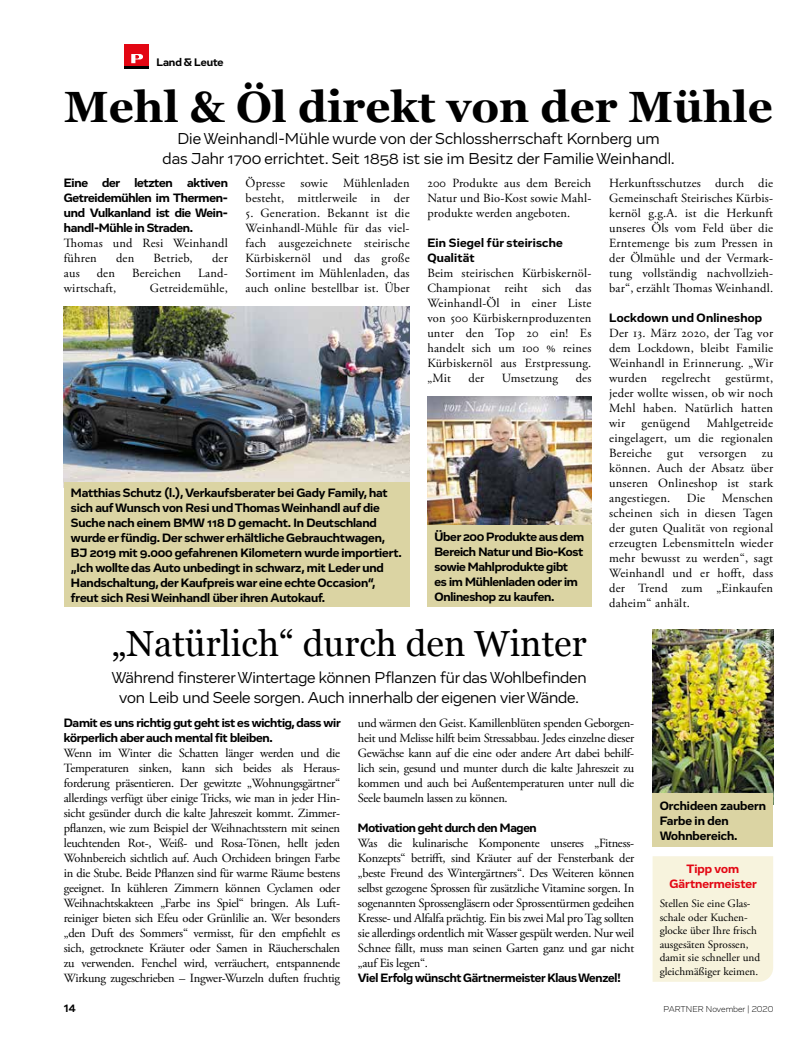
<style>
.page{position:relative;width:798px;height:1063px;background:#fff}
.page>*{position:absolute;margin:0;border:0;box-sizing:border-box;transform-origin:0 0}
.t1{font:700 43.75px "Georgia";color:#000}
.t2{font:36.25px "Georgia";color:#000}
.t3{font:16.25px/20px "Vito";letter-spacing:-.01em;color:#000;text-align:center}
.t4{font:12.5px/15px "Adobe Garamond Pro";letter-spacing:.015em;color:#000;text-align:justify}
.t5{font:700 12.5px/15px "Vito";letter-spacing:-.01em;color:#000}
.t6{font:700 12.5px/15px "Vito";letter-spacing:.015em;color:#000}
.t7{font:700 12.5px/15px "Vito";color:#e30613;text-align:center}
.t8{font:11.25px/13.5px "Adobe Garamond Pro";color:#000}
.t9{font:700 11.25px "Vito";letter-spacing:-.005em;color:#000}
.t10{font:700 11px "Vito";color:#000}
.t11{font:300 8.75px "Vito";color:#000}
.t12{font:6.25px "Vito Condensed";color:#fff}
</style>
<div class="page">
<div style="left:124px;top:44px;width:25px;height:25px;background:#000"></div>
<div style="left:124px;top:44px;width:25px;height:22px;background:#e30613"></div>
<svg style="left:131px;top:54px;width:12px;height:9px"></svg>
<img style="left:427px;top:397px;width:164px;height:128px">
<div style="left:427px;top:525px;width:164px;height:82px;background:#dbd4a3"></div>
<img style="left:64px;top:307px;width:345px;height:176px">
<div style="left:64px;top:483px;width:345px;height:124px;background:#dbd4a3"></div>
<div style="left:652px;top:856px;width:120px;height:126px;background:#f7f3dd"></div>
<img style="left:652px;top:629px;width:120px;height:165px">
<div style="left:652px;top:794px;width:120px;height:53px;background:#dbd4a3"></div>
<p class="t9" style="left:156px;top:55px;width:69px">Land &amp; Leute</p>
<h1 class="t1" style="left:64px;top:74px;width:710px">Mehl &amp; Öl direkt von der Mühle</h1>
<h3 class="t3" style="left:162px;top:129px;width:513px">Die Weinhandl-Mühle wurde von der Schlossherrschaft Kornberg um<br>das Jahr 1700 errichtet. Seit 1858 ist sie im Besitz der Familie Weinhandl.</h3>
<p class="t4" style="left:245px;top:176px;width:165px">Öpresse sowie Mühlenladen besteht, mittlerweile in der</p>
<p class="t4" style="left:245px;top:206px;width:165px">5. Generation. Bekannt ist die Weinhandl-Mühle für das viel&shy;fach ausgezeichnete steirische Kürbiskernöl und das große Sortiment im Mühlenladen, das auch online bestellbar ist. Über</p>
<p class="t5" style="left:64px;top:175px;width:165px;text-align:justify">Eine der letzten aktiven Getreidemühlen im Thermen&shy;und Vulkanland ist die Wein&shy;handl-Mühle in Straden.</p>
<p class="t4" style="left:64px;top:236px;width:165px">Thomas und Resi Weinhandl führen</p>
<p class="t4" style="left:427px;top:176px;width:165px">200 Produkte aus dem Bereich Natur und Bio-Kost sowie Mahl&shy;produkte werden angeboten.</p>
<p class="t6" style="left:427px;top:235px;width:137px">Ein Siegel für steirische<br>Qualität</p>
<p class="t4" style="left:427px;top:266px;width:165px">Beim steirischen Kürbiskernöl-Championat reiht sich das Weinhandl-Öl in einer Liste von 500 Kürbiskernproduzenten unter den Top 20 ein! Es handelt sich um 100 % reines Kürbiskernöl aus Erstpressung. „Mit</p>
<p class="t4" style="left:609px;top:176px;width:165px">Herkunftsschutzes durch die Gemeinschaft Steirisches Kürbis&shy;kernöl g.g.A. ist die Herkunft unseres Öls vom Feld über die Erntemenge bis zum Pressen in der Ölmühle und der Vermark&shy;tung vollständig nachvollzieh&shy;bar“, erzählt Thomas Weinhandl.</p>
<p class="t6" style="left:609px;top:310px;width:154px">Lockdown und Onlineshop</p>
<p class="t4" style="left:609px;top:326px;width:165px">Der 13. März 2020, der Tag vor dem Lockdown, bleibt Familie Weinhandl in Erinnerung. „Wir wurden regelrecht gestürmt, jeder wollte wissen, ob wir noch Mehl haben. Natürlich hatten wir</p>
<p class="t4" style="left:116px;top:251px;width:20px">den</p>
<p class="t4" style="left:153px;top:251px;width:41px">Betrieb,</p>
<p class="t4" style="left:212px;top:251px;width:17px">der</p>
<p class="t4" style="left:64px;top:266px;width:17px">aus</p>
<p class="t4" style="left:97px;top:266px;width:20px">den</p>
<p class="t4" style="left:132px;top:266px;width:51px">Bereichen</p>
<p class="t4" style="left:198px;top:266px;width:31px">Land-</p>
<p class="t4" style="left:64px;top:281px;width:54px">wirtschaft,</p>
<p class="t4" style="left:150px;top:281px;width:79px">Getreidemühle,</p>
<p class="t4" style="left:468px;top:371px;width:17px">der</p>
<p class="t4" style="left:501px;top:371px;width:58px">Umsetzung</p>
<p class="t4" style="left:575px;top:371px;width:17px">des</p>
<p class="t4" style="left:609px;top:416px;width:165px;text-indent:97px">Mahlgetreide eingelagert, um die regionalen Bereiche gut versorgen zu können. Auch der Absatz über unseren Onlineshop ist stark angestiegen.</p>
<p class="t4" style="left:641px;top:416px;width:50px">genügend</p>
<p class="t5" style="left:71px;top:485px;width:332px">Matthias Schutz (l.), Verkaufsberater bei Gady Family, hat sich auf Wunsch von Resi und Thomas Weinhandl auf die Suche nach einem BMW 118 D gemacht. In Deutschland wurde er fündig. Der schwer erhältliche Gebrauchtwagen, BJ 2019 mit 9.000 gefahrenen Kilometern wurde importiert. „Ich wollte das Auto unbedingt in schwarz, mit Leder und Handschaltung, der Kaufpreis war eine echte Occasion“, freut sich Resi Weinhandl über ihren Autokauf.</p>
<h2 class="t2" style="left:111px;top:618px;width:476px">„Natürlich“ durch den Winter</h2>
<h3 class="t3" style="left:111px;top:667px;width:476px">Während finsterer Wintertage können Pflanzen für das Wohlbefinden von Leib und Seele sorgen. Auch innerhalb der eigenen vier Wände.</h3>
<p class="t5" style="left:64px;top:715px;width:278px">Damit es uns richtig gut geht ist es wichtig, dass wir körperlich aber auch mental fit bleiben.</p>
<p class="t4" style="left:64px;top:746px;width:278px">Wenn im Winter die Schatten länger werden und die Temperaturen sinken, kann sich beides als Heraus&shy;forderung präsentieren. Der gewitzte „Wohnungsgärtner“ allerdings verfügt über einige Tricks, wie man in jeder Hin&shy;sicht gesünder durch die kalte Jahreszeit kommt. Zimmer&shy;pflanzen, wie zum Beispiel der Weihnachtsstern mit seinen leuchtenden Rot-, Weiß- und Rosa-Tönen, hellt jeden Wohnbereich sichtlich auf. Auch Orchideen bringen Farbe in die Stube. Beide Pflanzen sind für warme Räume bestens geeignet. In kühleren Zimmern können Cyclamen oder Weihnachtskakteen „Farbe ins Spiel“ bringen. Als Luft&shy;reiniger bieten sich Efeu oder Grünlilie an. Wer besonders „den Duft des Sommers“ vermisst, für den empfiehlt es sich, getrocknete Kräuter oder Samen in Räucherschalen zu verwenden. Fenchel wird, verräuchert, entspannende Wirkung zugeschrieben – Ingwer-Wurzeln duften fruchtig</p>
<p class="t4" style="left:609px;top:491px;width:165px;text-indent:113px">Menschen scheinen sich in diesen Tagen der guten Qualität von regional erzeugten Lebensmitteln wieder mehr bewusst zu werden“, sagt Weinhandl und er hofft, dass der Trend zum „Einkaufen daheim“ anhält.</p>
<p class="t4" style="left:686px;top:491px;width:20px">Die</p>
<p class="t5" style="left:434px;top:529px;width:151px">Über 200 Produkte aus dem<br>Bereich Natur und Bio-Kost sowie Mahlprodukte gibt<br>es im Mühlenladen oder im<br>Onlineshop zu kaufen.</p>
<p class="t12" style="left:763px;top:667px;width:36px;rotate:-90deg">© Klaus Wenzel</p>
<p class="t4" style="left:358px;top:716px;width:278px">und wärmen den Geist. Kamillenblüten spenden Geborgen&shy;heit und Melisse hilft beim Stressabbau. Jedes einzelne dieser Gewächse kann auf die eine oder andere Art dabei behilf&shy;lich sein, gesund und munter durch die kalte Jahreszeit zu kommen und auch bei Außentemperaturen unter null die Seele baumeln lassen zu können.</p>
<p class="t5" style="left:358px;top:820px;width:180px">Motivation geht durch den Magen</p>
<p class="t4" style="left:358px;top:836px;width:278px">Was die kulinarische Komponente unseres „Fitness-Konzepts“ betrifft, sind Kräuter auf der Fensterbank der „beste Freund des Wintergärtners“. Des Weiteren können selbst gezogene Sprossen für zusätzliche Vitamine sorgen. In sogenannten Sprossengläsern oder Sprossentürmen gedeihen Kresse- und Alfalfa prächtig. Ein bis zwei Mal pro Tag sollten sie allerdings ordentlich mit Wasser gespült werden. Nur weil Schnee fällt, muss man seinen Garten ganz und gar nicht „auf Eis legen“.</p>
<p class="t5" style="left:358px;top:970px;width:264px">Viel Erfolg wünscht Gärtnermeister Klaus Wenzel!</p>
<p class="t5" style="left:659px;top:798px;width:108px">Orchideen zaubern<br>Farbe in den<br>Wohnbereich.</p>
<p class="t7" style="left:669px;top:861px;width:89px">Tipp vom<br>Gärtnermeister</p>
<p class="t8" style="left:659px;top:897px;width:102px">Stellen Sie eine Glas&shy;schale oder Kuchen&shy;glocke über Ihre frisch ausgesäten Sprossen, damit sie schneller und gleichmäßiger keimen.</p>
<p class="t10" style="left:64px;top:1001px;width:13px">14</p>
<p class="t11" style="left:663px;top:1004px;width:111px">PARTNER November | 2020</p>
</div>
